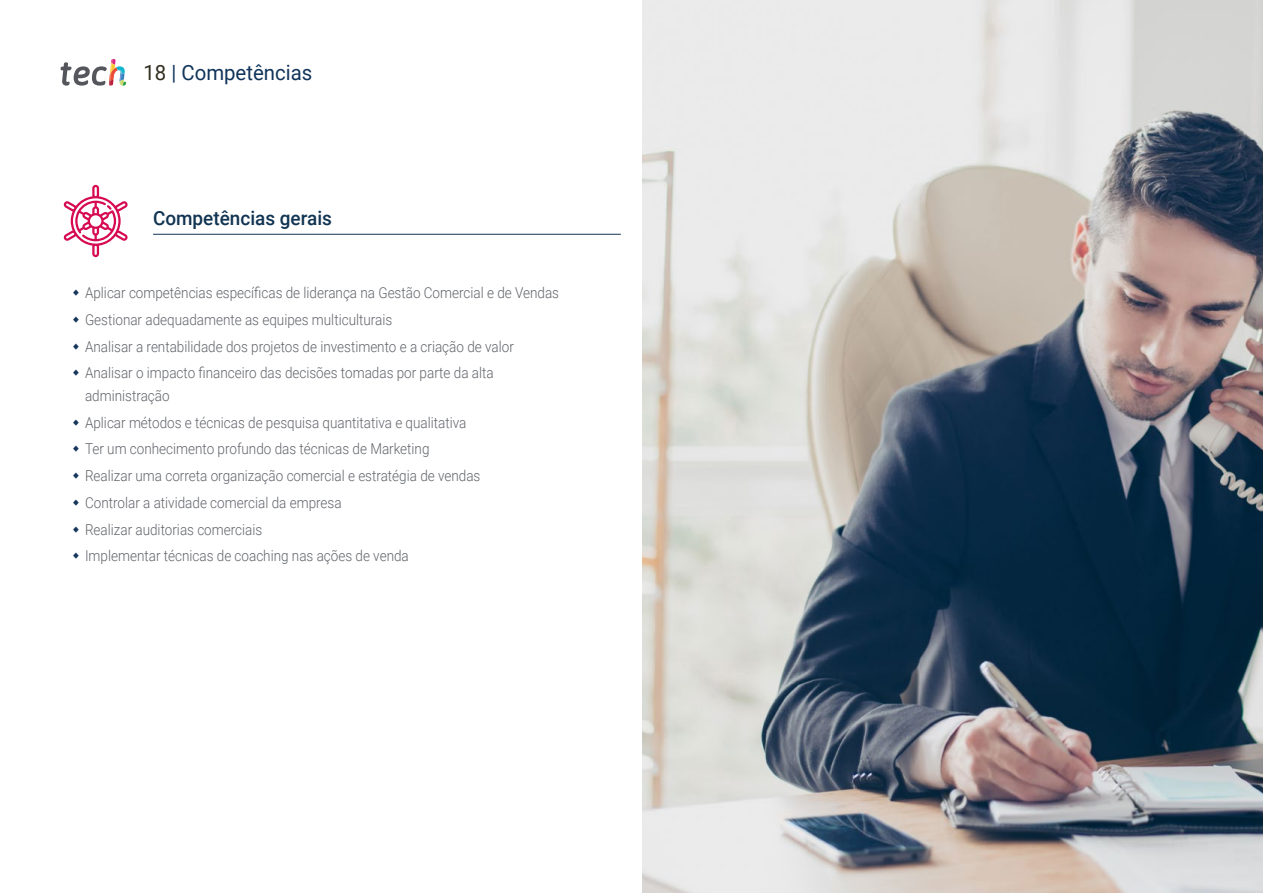
<style>
.page{position:relative;width:1263px;height:893px;background:#fff}
.page>*{position:absolute;margin:0;border:0;box-sizing:border-box;transform-origin:0 0}
.t1{font:21px "Roboto";color:#11345a}
.t2{font:500 19.5px "Roboto";color:#113452}
.t3{font:300 15px/26.7px "Roboto";color:#61646a;scale:.9 1}
.s1{color:#312e20}
</style>
<div class="page">
<svg style="left:61px;top:59px;width:65px;height:27px"></svg>
<img style="left:642px;top:0;width:621px;height:893px">
<hr style="left:153px;top:234px;width:468px;height:1px;background:#113452">
<svg style="left:63px;top:185px;width:65px;height:72px"></svg>
<h1 class="t1" style="left:144px;top:57px;width:170px"><span class="s1">18</span> | Competências</h1>
<h2 class="t2" style="left:153px;top:205px;width:180px">Competências gerais</h2>
<p class="t3" style="left:85px;top:279px;width:528px">Aplicar competências específicas de liderança na Gestão Comercial e de Vendas Gestionar adequadamente as equipes multiculturais<br>Analisar a rentabilidade dos projetos de investimento e a criação de valor Analisar o impacto financeiro das decisões tomadas por parte da alta</p>
<p class="t3" style="left:85px;top:382px;width:441px">administração<br>Aplicar métodos e técnicas de pesquisa quantitativa e qualitativa Ter um conhecimento profundo das técnicas de Marketing Realizar uma correta organização comercial e estratégia de vendas Controlar a atividade comercial da empresa<br>Realizar auditorias comerciais<br>Implementar técnicas de coaching nas ações de venda</p>
</div>
